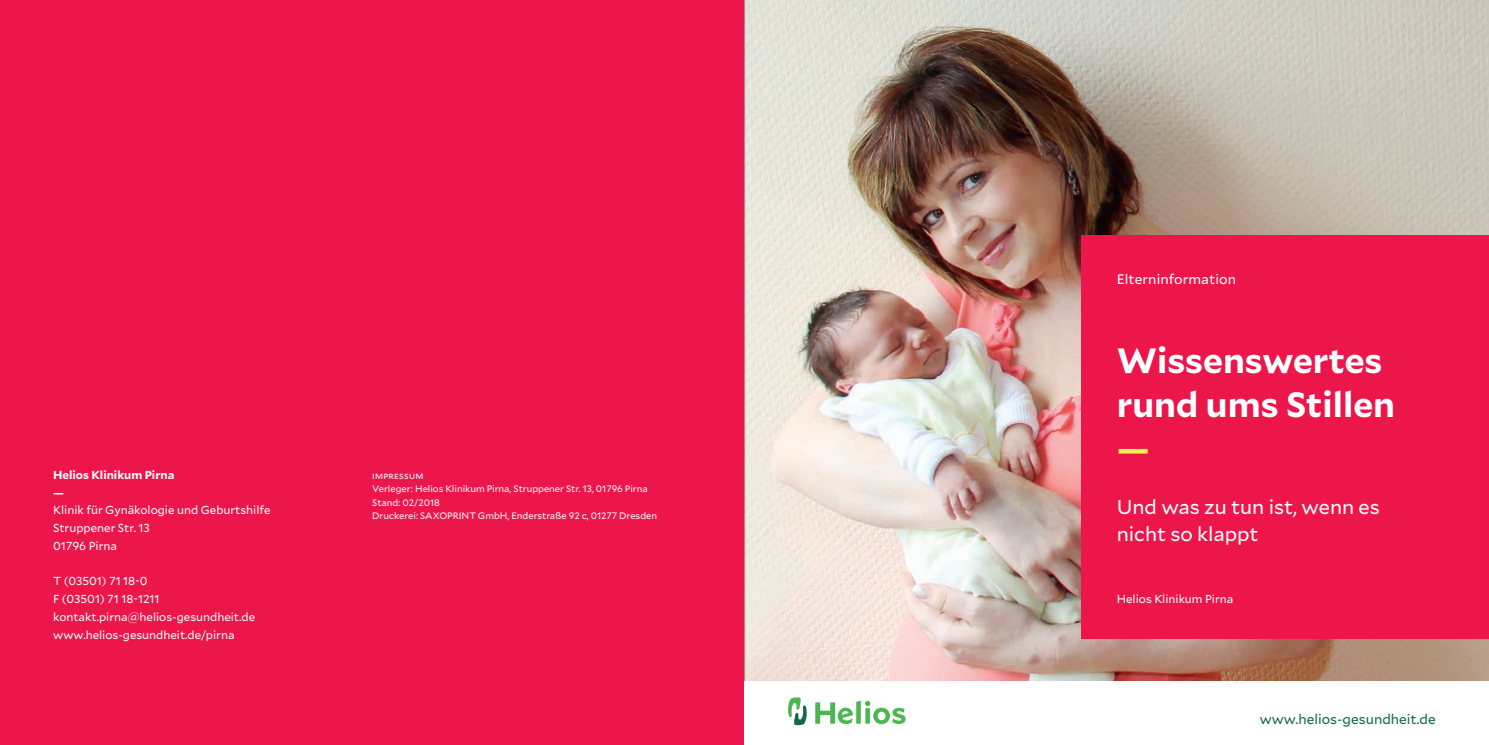
<style>
.page{position:relative;width:1489px;height:745px;background:#fff}
.page>*{position:absolute;margin:0;border:0;box-sizing:border-box;transform-origin:0 0}
.t1{font:700 35px/44.2px "Mallory";color:#fff}
.t2{font:700 35px "Mallory";color:#f4ee50}
.t3{font:20px/26.6px "Mallory";color:#fff}
.t4{font:13.75px "Mallory";color:#14684c}
.t5{font:13.75px "Mallory";letter-spacing:.005em;color:#fff}
.t6{font:11.5px/17.8px "Mallory";color:#fff}
.t7{font:700 11.5px/17.8px "Mallory";color:#fff}
.t8{font:9.38px/13.2px "Mallory";color:#fff}
</style>
<div class="page">
<img style="left:745px;top:0;width:743px;height:680px">
<div style="left:0;top:0;width:744px;height:744px;background:#ed164b"></div>
<div style="left:1081px;top:235px;width:407px;height:403px;background:#ed164b"></div>
<hr style="left:744px;top:0;width:1px;height:744px;background:#9d9fa2">
<div style="left:744px;top:680px;width:744px;height:64px;background:#fff"></div>
<svg style="left:815px;top:700px;width:90px;height:23px"></svg>
<svg style="left:788px;top:697px;width:18px;height:27px"></svg>
<p class="t7" style="left:53px;top:465px;width:123px">Helios Klinikum Pirna —</p>
<p class="t6" style="left:53px;top:500px;width:219px">Klinik für Gynäkologie und Geburtshilfe<br>Struppener Str. 13<br>01796 Pirna</p>
<p class="t6" style="left:53px;top:571px;width:203px">T (03501) 71 18-0<br>F (03501) 71 18-1211 kontakt.pirna@helios-gesundheit.de www.helios-gesundheit.de/pirna</p>
<p class="t8" style="left:372px;top:468px;width:286px">impressum<br>Verleger: Helios Klinikum Pirna, Struppener Str. 13, 01796 Pirna Stand: 02/2018<br>Druckerei: SAXOPRINT GmbH, Enderstraße 92 c, 01277 Dresden</p>
<p class="t5" style="left:1116px;top:269px;width:121px">Elterninformation</p>
<h1 class="t1" style="left:1116px;top:335px;width:280px">Wissenswertes rund ums Stillen</h1>
<h1 class="t2" style="left:1116px;top:422px;width:34px">—</h1>
<h2 class="t3" style="left:1116px;top:492px;width:264px">Und was zu tun ist, wenn es nicht so klappt</h2>
<p class="t6" style="left:1116px;top:589px;width:118px">Helios Klinikum Pirna</p>
<p class="t4" style="left:1259px;top:708px;width:177px">www.helios-gesundheit.de</p>
</div>
